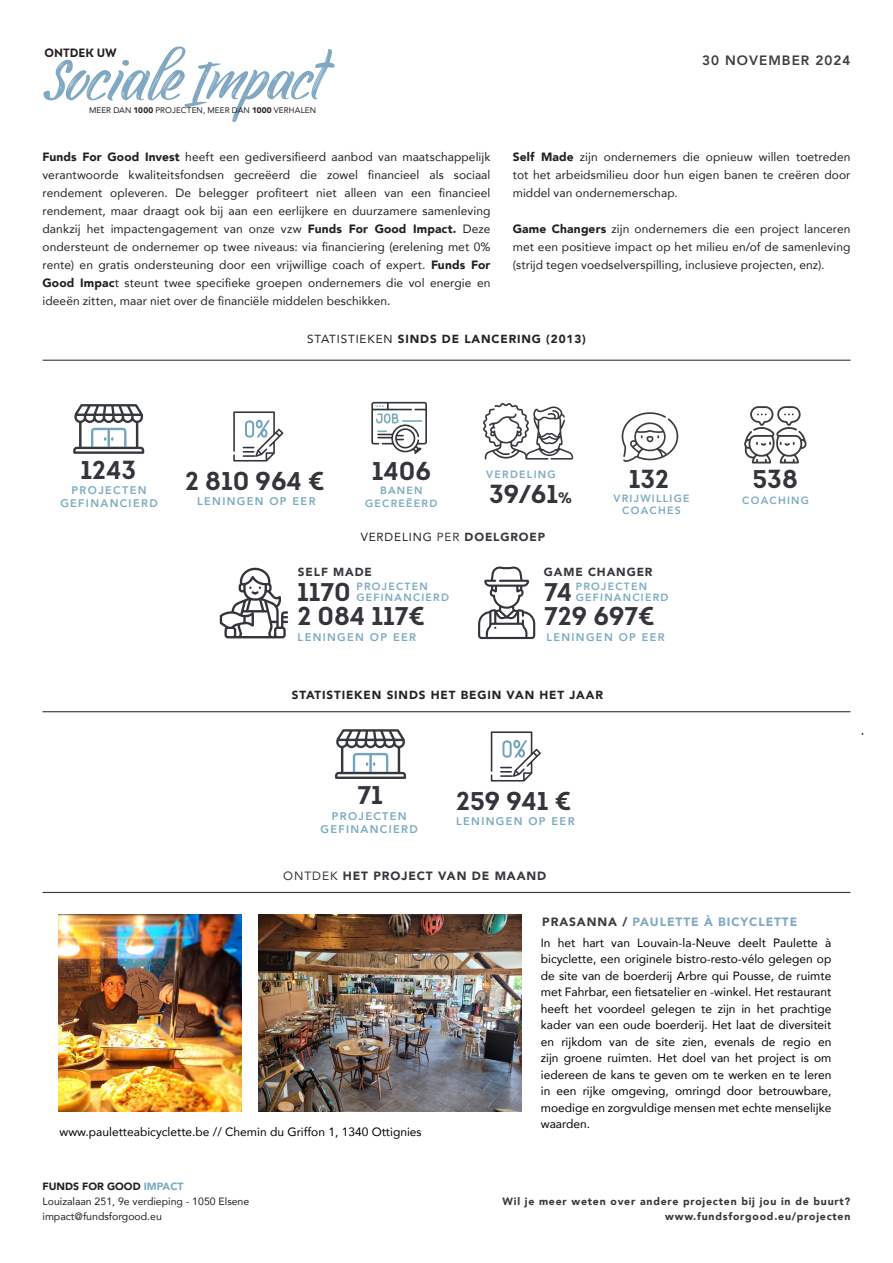
<style>
.page{position:relative;width:893px;height:1263px;background:#fff}
.page>*{position:absolute;margin:0;border:0;box-sizing:border-box;transform-origin:0 0}
.T3_vert{font:700 25.5px "Intro";color:#33353b}
.T1{font:800 13.5px "Avenir";letter-spacing:.075em;color:#3d3d40}
.body{font:12px/18px "Avenir";letter-spacing:.005em;color:#231f20;text-align:justify}
.Body_interligne_14{font:12px/16.5px "Avenir";color:#000001;text-align:justify}
.Titre_15{font:900 12px "Avenir";letter-spacing:.075em;color:#80a8c2}
.T1-2{font:900 12px "Avenir";letter-spacing:.075em;color:#35383d}
.t1{font:700 12px "Intro";letter-spacing:.005em;color:#231f20}
.T1-3{font:900 11.7px "Avenir";letter-spacing:.075em;color:#202524}
.T1-4{font:11.7px "Avenir";letter-spacing:.075em;color:#202524}
.T1-5{font:900 11.7px "Avenir";letter-spacing:.075em;color:#35383d}
.T3_vert-2{font:800 10.95px/13px "Avenir";letter-spacing:.12em;color:#7caac1;text-align:center}
.T3_vert-3{font:800 10.5px/10.5px "Avenir";letter-spacing:.12em;color:#7caac1;text-align:center}
.T1-6{font:900 10.5px "Avenir";letter-spacing:.075em;color:#35383d}
.Body_interligne_14-2{font:10.5px/15px "Avenir";color:#231f20}
.Body_interligne_14-3{font:900 10.5px "Avenir";color:#231f20}
.t2{font:8.1px "Avenir";letter-spacing:.01em;color:#231f20}
.s1{font-weight:900}
.s2{font-weight:400}
.s3{font-size:15px}
.s4{color:#35383d}
.s5{font-weight:900;color:#35383d}
.s6{color:#7caac1}
.s7{color:#3d3d40}
</style>
<div class="page">
<hr style="left:43px;top:360px;width:807px;height:1px;background:#35383d">
<hr style="left:43px;top:892px;width:807px;height:1px;background:#35383d">
<hr style="left:43px;top:711px;width:807px;height:1px;background:#35383d">
<svg style="left:73px;top:404px;width:71px;height:50px"></svg>
<svg style="left:335px;top:729px;width:71px;height:50px"></svg>
<svg style="left:371px;top:402px;width:56px;height:52px"></svg>
<svg style="left:233px;top:411px;width:50px;height:50px"></svg>
<svg style="left:491px;top:731px;width:50px;height:50px"></svg>
<svg style="left:483px;top:403px;width:90px;height:57px"></svg>
<svg style="left:220px;top:567px;width:68px;height:71px"></svg>
<svg style="left:478px;top:566px;width:57px;height:73px"></svg>
<img style="left:58px;top:914px;width:183px;height:197px">
<img style="left:258px;top:914px;width:263px;height:197px">
<svg style="left:744px;top:406px;width:63px;height:57px"></svg>
<svg style="left:622px;top:412px;width:56px;height:50px"></svg>
<svg style="left:43px;top:47px;width:292px;height:75px"></svg>
<p class="t1" style="left:44px;top:45px;width:74px">ONTDEK UW</p>
<p class="t2" style="left:89px;top:104px;width:229px">MEER DAN <span class="s1">1000</span> PROJECTEN, MEER DAN <span class="s1">1000</span> VERHALEN</p>
<p class="T1" style="left:702px;top:49px;width:150px">30 NOVEMBER 2024</p>
<p class="body" style="left:43px;top:148px;width:449px"><span class="s1">Funds For Good Invest</span> heeft een gediversifieerd aanbod van maatschappelijk verantwoorde kwaliteitsfondsen gecreëerd die zowel financieel als sociaal rendement opleveren. De belegger profiteert niet alleen van een financieel rendement, maar draagt ook bij aan een eerlijkere en duurzamere samenleving dankzij het impactengagement van onze vzw <span class="s1">Funds For Good Impact.</span> Deze ondersteunt de ondernemer op twee niveaus: via financiering (erelening met 0% rente) en gratis ondersteuning door een vrijwillige coach of expert. <span class="s1">Funds For Good Impac</span>t steunt twee specifieke groepen ondernemers die vol energie en ideeën zitten, maar niet over de financiële middelen beschikken.</p>
<p class="body" style="left:513px;top:148px;width:339px"><span class="s1">Self Made</span> zijn ondernemers die opnieuw willen toetreden tot het arbeidsmilieu door hun eigen banen te creëren door middel van ondernemerschap.</p>
<p class="body" style="left:513px;top:219px;width:339px"><span class="s1">Game Changers</span> zijn ondernemers die een project lanceren met een positieve impact op het milieu en/of de samenleving (strijd tegen voedselverspilling, inclusieve projecten, enz).</p>
<p class="T1-3" style="left:307px;top:329px;width:280px"><span class="s2">STATISTIEKEN</span> SINDS DE LANCERING (2013)</p>
<p class="T3_vert" style="left:81px;top:454px;width:57px">1243</p>
<p class="T3_vert-2" style="left:60px;top:484px;width:99px">PROJECTEN<br>GEFINANCIERD</p>
<p class="T3_vert" style="left:185px;top:465px;width:141px">2 810 964 €</p>
<p class="T3_vert-2" style="left:197px;top:494px;width:120px">LENINGEN OP EER</p>
<p class="T3_vert" style="left:372px;top:454px;width:61px">1406</p>
<p class="T3_vert-3" style="left:365px;top:484px;width:74px;line-height:13px">BANEN<br>GECREËERD</p>
<p class="T3_vert-3" style="left:486px;top:469px;width:71px">VERDELING</p>
<p class="T3_vert" style="left:489px;top:477px;width:84px">39/61<span class="s3">%</span></p>
<p class="T1-4" style="left:361px;top:527px;width:186px">VERDELING <span class="s4">PER</span> <span class="s5">DOELGROEP</span></p>
<p class="T3_vert" style="left:629px;top:462px;width:42px">132</p>
<p class="T3_vert-3" style="left:613px;top:493px;width:78px;line-height:12px">VRIJWILLIGE<br>COACHES</p>
<p class="T1-5" style="left:298px;top:562px;width:75px">SELF MADE</p>
<p class="T1-5" style="left:544px;top:562px;width:110px">GAME CHANGER</p>
<p class="T3_vert" style="left:544px;top:576px;width:29px">74</p>
<p class="T3_vert" style="left:544px;top:600px;width:112px">729 697€</p>
<p class="T3_vert-3" style="left:356px;top:581px;width:94px;text-align:left">PROJECTEN<br>GEFINANCIERD</p>
<p class="T3_vert-2" style="left:298px;top:630px;width:120px">LENINGEN OP EER</p>
<p class="T3_vert-3" style="left:576px;top:581px;width:94px;text-align:left">PROJECTEN<br>GEFINANCIERD</p>
<p class="T3_vert-2" style="left:546px;top:630px;width:120px">LENINGEN OP EER</p>
<p class="T3_vert" style="left:297px;top:576px;width:55px">1170</p>
<p class="T3_vert" style="left:297px;top:599px;width:129px">2 084 117€</p>
<p class="T1-3" style="left:292px;top:684px;width:313px">STATISTIEKEN SINDS HET BEGIN VAN HET JAAR</p>
<p class="T3_vert" style="left:358px;top:779px;width:27px">71</p>
<p class="T3_vert" style="left:456px;top:785px;width:117px">259 941 €</p>
<p class="T3_vert-2" style="left:321px;top:810px;width:99px">PROJECTEN<br>GEFINANCIERD</p>
<p class="T3_vert-2" style="left:456px;top:815px;width:120px">LENINGEN OP EER</p>
<p class="T1-2" style="left:283px;top:865px;width:265px"><span class="s2">ONTDEK</span> HET PROJECT VAN DE MAAND</p>
<p class="T3_vert" style="left:752px;top:463px;width:47px">538</p>
<p class="T3_vert-3" style="left:742px;top:495px;width:68px">COACHING</p>
<p class="Body_interligne_14" style="left:60px;top:1123px;width:364px">www.pauletteabicyclette.be // Chemin du Griffon 1, 1340 Ottignies</p>
<p class="Body_interligne_14-3" style="left:43px;top:1177px;width:143px">FUNDS FOR GOOD <span class="s6">IMPACT</span></p>
<p class="Body_interligne_14-2" style="left:43px;top:1194px;width:208px">Louizalaan 251, 9e verdieping - 1050 Elsene impact@fundsforgood.eu</p>
<p class="Titre_15" style="left:542px;top:912px;width:257px"><span class="s7">PRASANNA /</span> PAULETTE À BICYCLETTE</p>
<p class="Body_interligne_14" style="left:541px;top:934px;width:292px">In het hart van Louvain-la-Neuve deelt Paulette à bicyclette, een originele bistro-resto-vélo gelegen op de site van de boerderij Arbre qui Pousse, de ruimte met Fahrbar, een fietsatelier en -winkel. Het restaurant heeft het voordeel gelegen te zijn in het prachtige kader van een oude boerderij. Het laat de diversiteit en rijkdom van de site zien, evenals de regio en zijn groene ruimten. Het doel van het project is om iedereen de kans te geven om te werken en te leren in een rijke omgeving, omringd door betrouwbare, moedige en zorgvuldige mensen met echte menselijke waarden.</p>
<p class="T1-6" style="left:503px;top:1193px;width:349px">Wil je meer weten over andere projecten bij jou in de buurt?</p>
<p class="T1-6" style="left:665px;top:1208px;width:187px">www.fundsforgood.eu/projecten</p>
</div>
